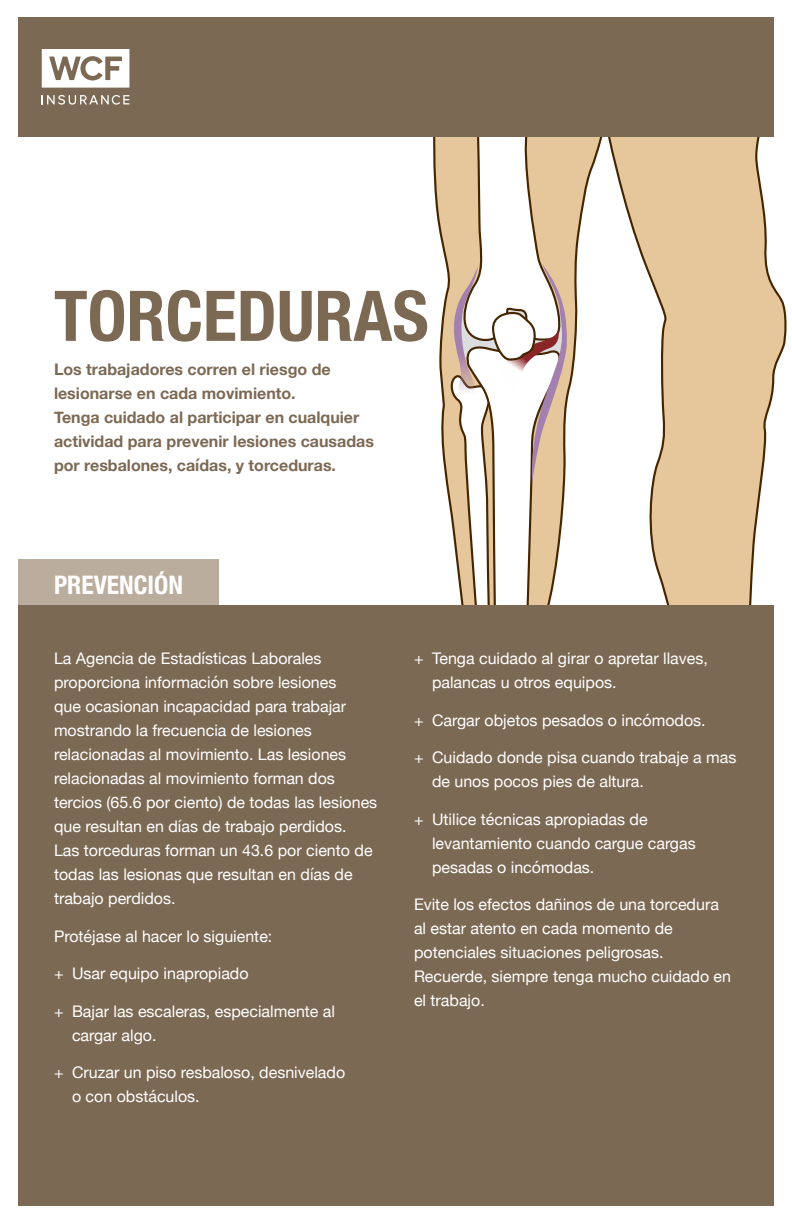
<style>
.page{position:relative;width:792px;height:1224px;background:#fff}
.page>*{position:absolute;margin:0;border:0;box-sizing:border-box;transform-origin:0 0}
.t1{font:700 condensed 70px "Helvetica Neue";color:#7c6954}
.t2{font:700 condensed 25.5px "Helvetica Neue";color:#fff}
.text{font:16px/24px "Helvetica Neue";color:#fff}
.sub_title_text{font:700 16px/24px "Helvetica Neue";color:#7c6954}
</style>
<div class="page">
<svg style="left:567px;top:137px;width:36px;height:267px"></svg>
<svg style="left:608px;top:122px;width:179px;height:505px"></svg>
<div style="left:18px;top:559px;width:201px;height:47px;background:#bbad9d"></div>
<div style="left:18px;top:17px;width:755px;height:120px;background:#7c6954"></div>
<div style="left:18px;top:605px;width:755px;height:601px;background:#7c6954"></div>
<svg style="left:433px;top:137px;width:134px;height:468px"></svg>
<svg style="left:42px;top:95px;width:87px;height:10px"></svg>
<svg style="left:42px;top:49px;width:87px;height:39px"></svg>
<p class="t1" style="left:54px;top:258px;width:376px">TORCEDURAS</p>
<p class="sub_title_text" style="left:54px;top:358px;width:278px">Los trabajadores corren el riesgo de lesionarse en cada movimiento.</p>
<p class="sub_title_text" style="left:54px;top:406px;width:321px">Tenga cuidado al participar en cualquier actividad para prevenir lesiones causadas por resbalones, caídas, y torceduras.</p>
<p class="t2" style="left:54px;top:564px;width:131px">PREVENCIÓN</p>
<p class="text" style="left:54px;top:647px;width:325px">La Agencia de Estadísticas Laborales proporciona información sobre lesiones<br>que ocasionan incapacidad para trabajar mostrando la frecuencia de lesiones relacionadas al movimiento. Las lesiones relacionadas al movimiento forman dos tercios (65.6 por ciento) de todas las lesiones que resultan en días de trabajo perdidos.<br>Las torceduras forman un 43.6 por ciento de todas las lesionas que resultan en días de trabajo perdidos.</p>
<p class="text" style="left:54px;top:925px;width:220px">Protéjase al hacer lo siguiente:</p>
<p class="text" style="left:54px;top:962px;width:196px">+ Usar equipo inapropiado</p>
<p class="text" style="left:72px;top:1000px;width:265px;text-indent:-18px">+ Bajar las escaleras, especialmente al cargar algo.</p>
<p class="text" style="left:72px;top:1061px;width:275px;text-indent:-18px">+ Cruzar un piso resbaloso, desnivelado o con obstáculos.</p>
<p class="text" style="left:432px;top:647px;width:277px;text-indent:-18px">+ Tenga cuidado al girar o apretar llaves, palancas u otros equipos.</p>
<p class="text" style="left:414px;top:709px;width:293px">+ Cargar objetos pesados o incómodos.</p>
<p class="text" style="left:432px;top:746px;width:306px;text-indent:-18px">+ Cuidado donde pisa cuando trabaje a mas de unos pocos pies de altura.</p>
<p class="text" style="left:432px;top:808px;width:265px;text-indent:-18px">+ Utilice técnicas apropiadas de levantamiento cuando cargue cargas pesadas o incómodas.</p>
<p class="text" style="left:414px;top:893px;width:319px">Evite los efectos dañinos de una torcedura al estar atento en cada momento de potenciales situaciones peligrosas.<br>Recuerde, siempre tenga mucho cuidado en el trabajo.</p>
</div>
